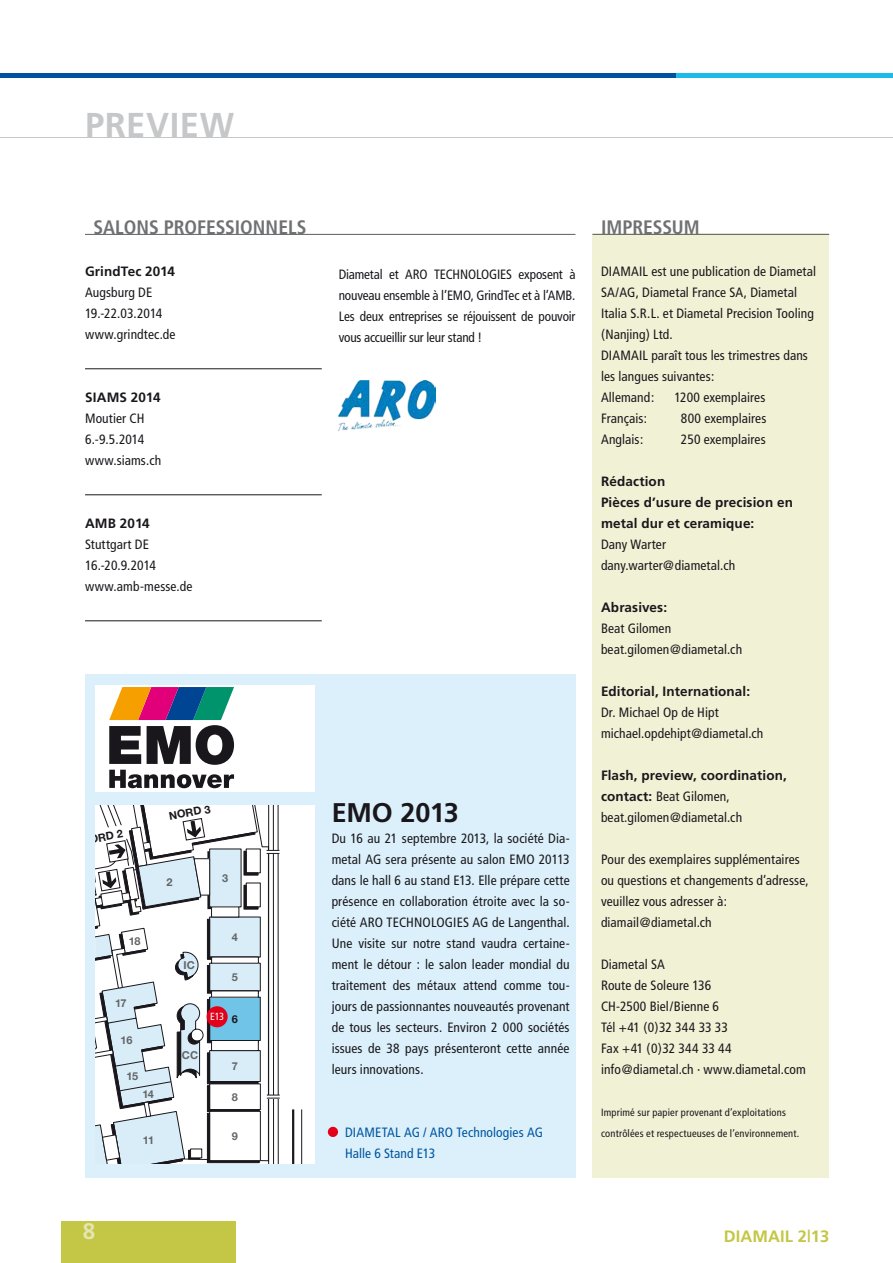
<style>
.page{position:relative;width:893px;height:1263px;background:#fff}
.page>*{position:absolute;margin:0;border:0;box-sizing:border-box;transform-origin:0 0}
.t1{font:700 34.5px "Frutiger";letter-spacing:.015em;color:#c6c7c9}
.t2{font:700 27px "Frutiger";letter-spacing:-.005em;color:#1a171c}
.t3{font:700 22.5px "Frutiger";color:#e5e5b2}
.t4{font:700 condensed 19.5px "Frutiger";color:#707173}
.t5{font:700 16.5px "Frutiger";letter-spacing:.005em;color:#c4c645}
.t6{font:condensed 13.5px/21px "Frutiger";letter-spacing:.005em;color:#1a171c}
.t7{font:700 13.5px/21px "Frutiger";letter-spacing:.01em;color:#1a171c}
.t8{font:condensed 13.5px/21px "Frutiger";letter-spacing:.005em;color:#0055a0}
.t9{font:700 10.95px "Helvetica Neue";letter-spacing:-.035em;color:#646567}
.t10{font:700 10.95px "Helvetica Neue";color:#1a171c}
.t11{font:condensed 10.5px/21px "Frutiger";letter-spacing:.02em;color:#1a171c}
.t12{font:condensed 10.35px "Frutiger";color:#fff}
.s1{font-weight:700;font-stretch:normal}
</style>
<div class="page">
<div style="left:62px;top:1222px;width:174px;height:41px;background:#c4c645"></div>
<hr style="left:263px;top:74px;width:630px;height:4px;background:#1dbbea">
<hr style="left:0;top:74px;width:676px;height:4px;background:#00519e">
<div style="left:592px;top:234px;width:237px;height:944px;background:#f1f1d5"></div>
<img style="left:339px;top:381px;width:97px;height:49px">
<div style="left:85px;top:675px;width:490px;height:503px;background:#dbf0fa"></div>
<div style="left:280px;top:806px;width:35px;height:358px;background:#fff"></div>
<div style="left:283px;top:843px;width:19px;height:18px;background:#fff"></div>
<svg style="left:292px;top:1109px;width:10px;height:55px"></svg>
<svg style="left:95px;top:806px;width:185px;height:358px"></svg>
<div style="left:328px;top:1127px;width:10px;height:10px;background:#e2001a;border-radius:50%"></div>
<div style="left:207px;top:1006px;width:21px;height:21px;background:#e2001a;border-radius:50%"></div>
<div style="left:95px;top:685px;width:220px;height:106px;background:#fff"></div>
<svg style="left:109px;top:687px;width:125px;height:101px"></svg>
<hr style="left:0;top:137px;width:893px;height:1px;background:#c6c7c9">
<hr style="left:592px;top:234px;width:237px;height:1px;background:#646567">
<hr style="left:85px;top:234px;width:490px;height:1px;background:#646567">
<hr style="left:85px;top:368px;width:237px;height:1px;background:#1a171c">
<hr style="left:85px;top:494px;width:237px;height:1px;background:#1a171c">
<hr style="left:85px;top:620px;width:237px;height:1px;background:#1a171c">
<h1 class="t1" style="left:85px;top:105px;width:151px">PREVIEW</h1>
<h3 class="t4" style="left:94px;top:216px;width:215px">SALONS PROFESSIONNELS</h3>
<h3 class="t4" style="left:601px;top:216px;width:100px">IMPRESSUM</h3>
<p class="t7" style="left:85px;top:261px;width:91px">GrindTec 2014</p>
<p class="t6" style="left:85px;top:282px;width:92px">Augsburg DE<br>19.-22.03.2014 www.grindtec.de</p>
<p class="t6" style="left:601px;top:261px;width:217px">DIAMAIL est une publication de Diametal<br>SA/AG, Diametal France SA, Diametal<br>Italia S.R.L. et Diametal Precision Tooling (Nanjing) Ltd.<br>DIAMAIL paraît tous les trimestres dans les langues suivantes:<br>Allemand:</p>
<p class="t6" style="left:339px;top:264px;width:238px;text-align:justify">Diametal et ARO TECHNOLOGIES exposent à nouveau ensemble à l’EMO, GrindTec et à l’AMB.<br>Les deux entreprises se réjouissent de pouvoir vous accueillir sur leur stand !</p>
<p class="t6" style="left:674px;top:387px;width:92px">1200 exemplaires</p>
<p class="t7" style="left:85px;top:387px;width:77px">SIAMS 2014</p>
<p class="t6" style="left:85px;top:408px;width:78px">Moutier CH<br>6.-9.5.2014 www.siams.ch</p>
<p class="t6" style="left:601px;top:408px;width:48px">Français:</p>
<p class="t6" style="left:681px;top:408px;width:87px">800 exemplaires</p>
<p class="t6" style="left:601px;top:429px;width:44px">Anglais:</p>
<p class="t6" style="left:681px;top:429px;width:86px">250 exemplaires</p>
<p class="t7" style="left:601px;top:471px;width:193px">Rédaction<br>Pièces d’usure de precision en metal dur et ceramique:</p>
<p class="t6" style="left:601px;top:534px;width:136px">Dany Warter dany.warter@diametal.ch</p>
<p class="t7" style="left:601px;top:597px;width:68px">Abrasives:</p>
<p class="t6" style="left:601px;top:618px;width:143px">Beat Gilomen beat.gilomen@diametal.ch</p>
<p class="t7" style="left:601px;top:681px;width:151px">Editorial, International:</p>
<p class="t6" style="left:601px;top:702px;width:164px">Dr. Michael Op de Hipt michael.opdehipt@diametal.ch</p>
<p class="t6" style="left:601px;top:765px;width:187px"><span class="s1">Flash, preview, coordination, contact:</span> Beat Gilomen, beat.gilomen@diametal.ch</p>
<p class="t6" style="left:601px;top:849px;width:209px">Pour des exemplaires supplémentaires ou questions et changements d’adresse, veuillez vous adresser à: diamail@diametal.ch</p>
<p class="t6" style="left:601px;top:954px;width:206px">Diametal SA<br>Route de Soleure 136<br>CH-2500 Biel/Bienne 6<br>Tél +41 (0)32 344 33 33<br>Fax +41 (0)32 344 33 44 info@diametal.ch · www.diametal.com</p>
<p class="t11" style="left:601px;top:1102px;width:200px">Imprimé sur papier provenant d’exploitations contrôlées et respectueuses de l’environnement.</p>
<p class="t7" style="left:85px;top:513px;width:66px">AMB 2014</p>
<p class="t6" style="left:85px;top:534px;width:109px">Stuttgart DE<br>16.-20.9.2014 www.amb-messe.de</p>
<h2 class="t2" style="left:332px;top:797px;width:129px">EMO 2013</h2>
<p class="t6" style="left:332px;top:828px;width:239px;text-align:justify">Du 16 au 21 septembre 2013, la société Dia&shy;metal AG sera présente au salon EMO 20113 dans le hall 6 au stand E13. Elle prépare cette présence en collaboration étroite avec la so&shy;ciété ARO TECHNOLOGIES AG de Langenthal.<br>Une visite sur notre stand vaudra certaine&shy;ment le détour : le salon leader mondial du traitement des métaux attend comme tou&shy;jours de passionnantes nouveautés provenant de tous les secteurs. Environ 2 000 sociétés issues de 38 pays présenteront cette année leurs innovations.</p>
<p class="t10" style="left:168px;top:809px;width:43px;rotate:-10deg">NORD 3</p>
<p class="t10" style="left:81px;top:834px;width:43px;rotate:-10deg">NORD 2</p>
<p class="t9" style="left:167px;top:875px;width:8px">2</p>
<p class="t9" style="left:222px;top:871px;width:8px">3</p>
<p class="t9" style="left:232px;top:930px;width:8px">4</p>
<p class="t9" style="left:129px;top:934px;width:13px">18</p>
<p class="t9" style="left:183px;top:958px;width:13px">IC</p>
<p class="t9" style="left:232px;top:970px;width:8px">5</p>
<p class="t10" style="left:232px;top:1012px;width:8px">6</p>
<p class="t9" style="left:232px;top:1059px;width:8px">7</p>
<p class="t9" style="left:232px;top:1090px;width:8px">8</p>
<p class="t9" style="left:232px;top:1129px;width:8px">9</p>
<p class="t9" style="left:115px;top:996px;width:13px">17</p>
<p class="t12" style="left:210px;top:1010px;width:16px">E13</p>
<p class="t9" style="left:121px;top:1033px;width:13px">16</p>
<p class="t9" style="left:182px;top:1048px;width:18px">CC</p>
<p class="t9" style="left:127px;top:1069px;width:13px">15</p>
<p class="t9" style="left:142px;top:1087px;width:13px">14</p>
<p class="t8" style="left:345px;top:1122px;width:199px">DIAMETAL AG / ARO Technologies AG<br>Halle 6 Stand E13</p>
<p class="t9" style="left:143px;top:1133px;width:13px">11</p>
<h3 class="t3" style="left:83px;top:1218px;width:14px">8</h3>
<p class="t5" style="left:724px;top:1226px;width:107px">DIAMAIL 2|13</p>
</div>
